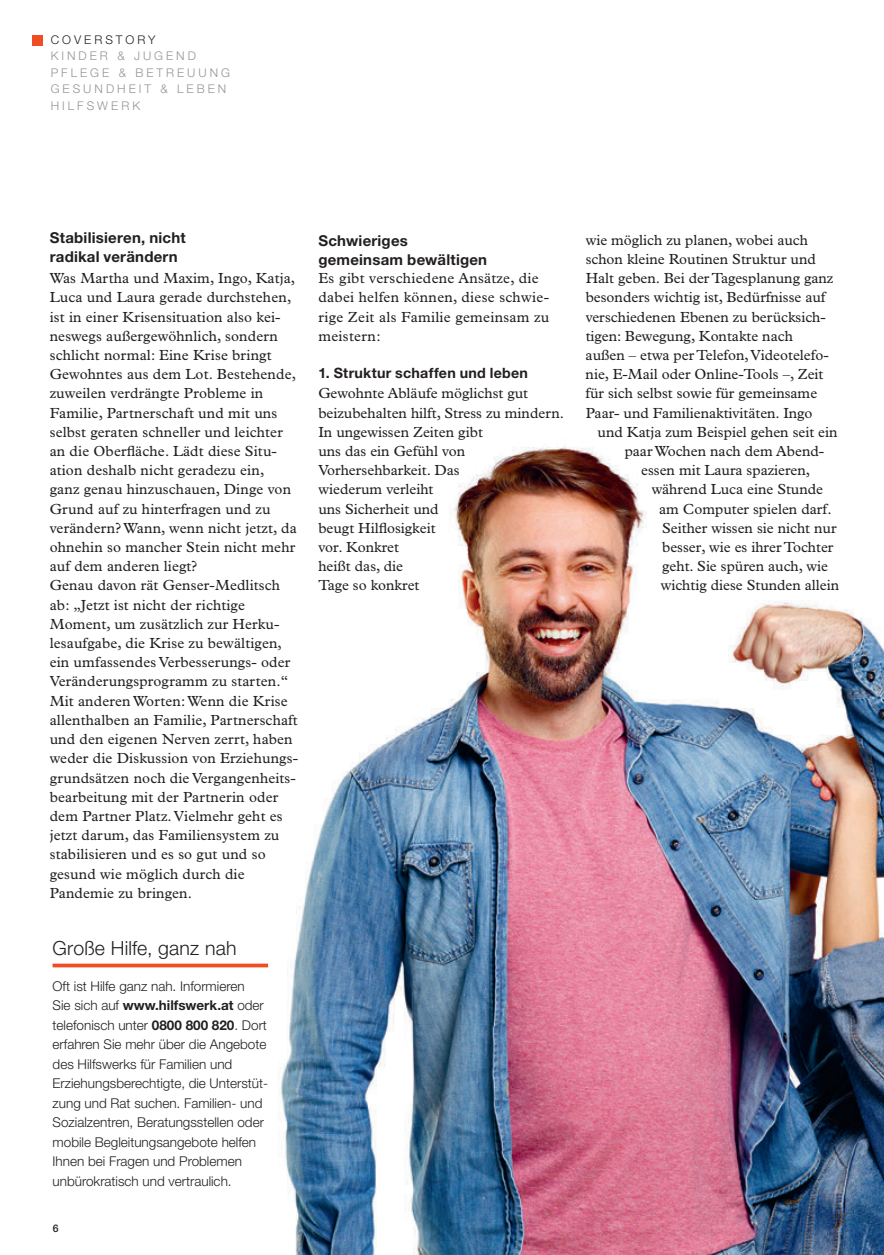
<style>
.page{position:relative;width:884px;height:1255px;background:#fff}
.page>*{position:absolute;margin:0;border:0;box-sizing:border-box;transform-origin:0 0}
.t1{font:300 19.5px "Helvetica Neue LT Std";letter-spacing:.01em;color:#231f20}
.t2{font:700 15px/19.2px "Helvetica Neue LT Std";letter-spacing:.015em;color:#231f20}
.t3{font:14.7px/19.2px "Plantin Std";letter-spacing:.01em;color:#231f20}
.t4{font:700 14.25px "Helvetica Neue LT Std";letter-spacing:.02em;color:#231f20}
.t5{font:300 13.5px/19.5px "Helvetica Neue LT Std";color:#231f20}
.t6{font:300 12px/16.5px "Helvetica Neue LT Std";letter-spacing:.25em;color:#939598}
.t7{font:300 12px "Helvetica Neue LT Std";letter-spacing:.25em;color:#231f20}
.t8{font:500 10.5px "Helvetica Neue LT Std";color:#231f20}
.s1{font-weight:700}
</style>
<div class="page">
<div style="left:32px;top:35px;width:10px;height:10px;background:#f04d22"></div>
<img style="left:218px;top:447px;width:666px;height:808px">
<svg style="left:53px;top:963px;width:215px;height:4px"></svg>
<p class="t7" style="left:51px;top:32px;width:106px">COVERSTORY</p>
<p class="t6" style="left:51px;top:47px;width:181px">KINDER &amp; JUGEND<br>PFLEGE &amp; BETREUUNG<br>GESUNDHEIT &amp; LEBEN<br>HILFSWERK</p>
<p class="t2" style="left:50px;top:228px;width:137px">Stabilisieren, nicht radikal verändern</p>
<p class="t3" style="left:50px;top:269px;width:250px">Was Martha und Maxim, Ingo, Katja, Luca und Laura gerade durchstehen, ist in einer Krisensituation also kei&shy;neswegs außergewöhnlich, sondern schlicht normal: Eine Krise bringt Gewohntes aus dem Lot. Bestehende, zuweilen verdrängte Probleme in Familie, Partnerschaft und mit uns selbst geraten schneller und leichter an die Oberfläche. Lädt diese Situ&shy;ation deshalb nicht geradezu ein,<br>ganz genau hinzuschauen, Dinge von Grund auf zu hinterfragen und zu verändern? Wann, wenn nicht jetzt, da ohnehin so mancher Stein nicht mehr auf dem anderen liegt?<br>Genau davon rät Genser-Medlitsch ab: „Jetzt ist nicht der richtige Moment, um zusätzlich zur Herku&shy;lesaufgabe, die Krise zu bewältigen, ein umfassendes Verbesserungs- oder Veränderungsprogramm zu starten.“ Mit anderen Worten: Wenn die Krise allenthalben an Familie, Partnerschaft und den eigenen Nerven zerrt, haben weder die Diskussion von Erziehungs&shy;grundsätzen noch die Vergangenheits&shy;bearbeitung mit der Partnerin oder dem Partner Platz. Vielmehr geht es jetzt darum, das Familiensystem zu stabilisieren und es so gut und so gesund wie möglich durch die Pandemie zu bringen.</p>
<h1 class="t1" style="left:53px;top:936px;width:185px">Große Hilfe, ganz nah</h1>
<p class="t5" style="left:53px;top:976px;width:217px">Oft ist Hilfe ganz nah. Informieren<br>Sie sich auf <span class="s1">www.hilfswerk.at</span> oder telefonisch unter <span class="s1">0800 800 820</span>. Dort erfahren Sie mehr über die Angebote des Hilfswerks für Familien und Erziehungsberechtigte, die Unterstüt&shy;zung und Rat suchen. Familien- und Sozialzentren, Beratungsstellen oder mobile Begleitungsangebote helfen Ihnen bei Fragen und Problemen unbürokratisch und vertraulich.</p>
<p class="t8" style="left:53px;top:1222px;width:7px">6</p>
<p class="t2" style="left:318px;top:231px;width:170px">Schwieriges gemeinsam bewältigen</p>
<p class="t3" style="left:318px;top:269px;width:232px">Es gibt verschiedene Ansätze, die dabei helfen können, diese schwie&shy;rige Zeit als Familie gemeinsam zu meistern:</p>
<p class="t4" style="left:318px;top:364px;width:211px">1. Struktur schaffen und leben</p>
<p class="t3" style="left:318px;top:384px;width:247px">Gewohnte Abläufe möglichst gut beizubehalten hilft, Stress zu mindern.<br>In ungewissen Zeiten gibt<br>uns das ein Gefühl von<br>Vorhersehbarkeit. Das<br>wiederum verleiht<br>uns Sicherheit und<br>beugt Hilf-losigkeit<br>vor. Konkret<br>heißt das, die<br>Tage so konkret</p>
<p class="t3" style="left:585px;top:230px;width:249px">wie möglich zu planen, wobei auch schon kleine Routinen Struktur und Halt geben. Bei der Tagesplanung ganz besonders wichtig ist, Bedürfnisse auf verschiedenen Ebenen zu berücksich&shy;tigen: Bewegung, Kontakte nach außen – etwa per Telefon, Videotelefo&shy;nie, E-Mail oder Online-Tools –, Zeit für sich selbst sowie für gemeinsame Paar- und Familienaktivitäten. Ingo</p>
<p class="t3" style="left:597px;top:422px;width:241px">und Katja zum Beispiel gehen seit ein</p>
<p class="t3" style="left:624px;top:441px;width:201px">paar Wochen nach dem Abend-</p>
<p class="t3" style="left:641px;top:461px;width:170px">essen mit Laura spazieren,</p>
<p class="t3" style="left:651px;top:480px;width:173px">während Luca eine Stunde</p>
<p class="t3" style="left:659px;top:499px;width:174px">am Computer spielen darf.</p>
<p class="t3" style="left:662px;top:518px;width:176px">Seither wissen sie nicht nur</p>
<p class="t3" style="left:662px;top:537px;width:173px">besser, wie es ihrer Tochter</p>
<p class="t3" style="left:662px;top:557px;width:167px">geht. Sie spüren auch, wie</p>
<p class="t3" style="left:660px;top:576px;width:180px">wichtig diese Stunden allein</p>
</div>
